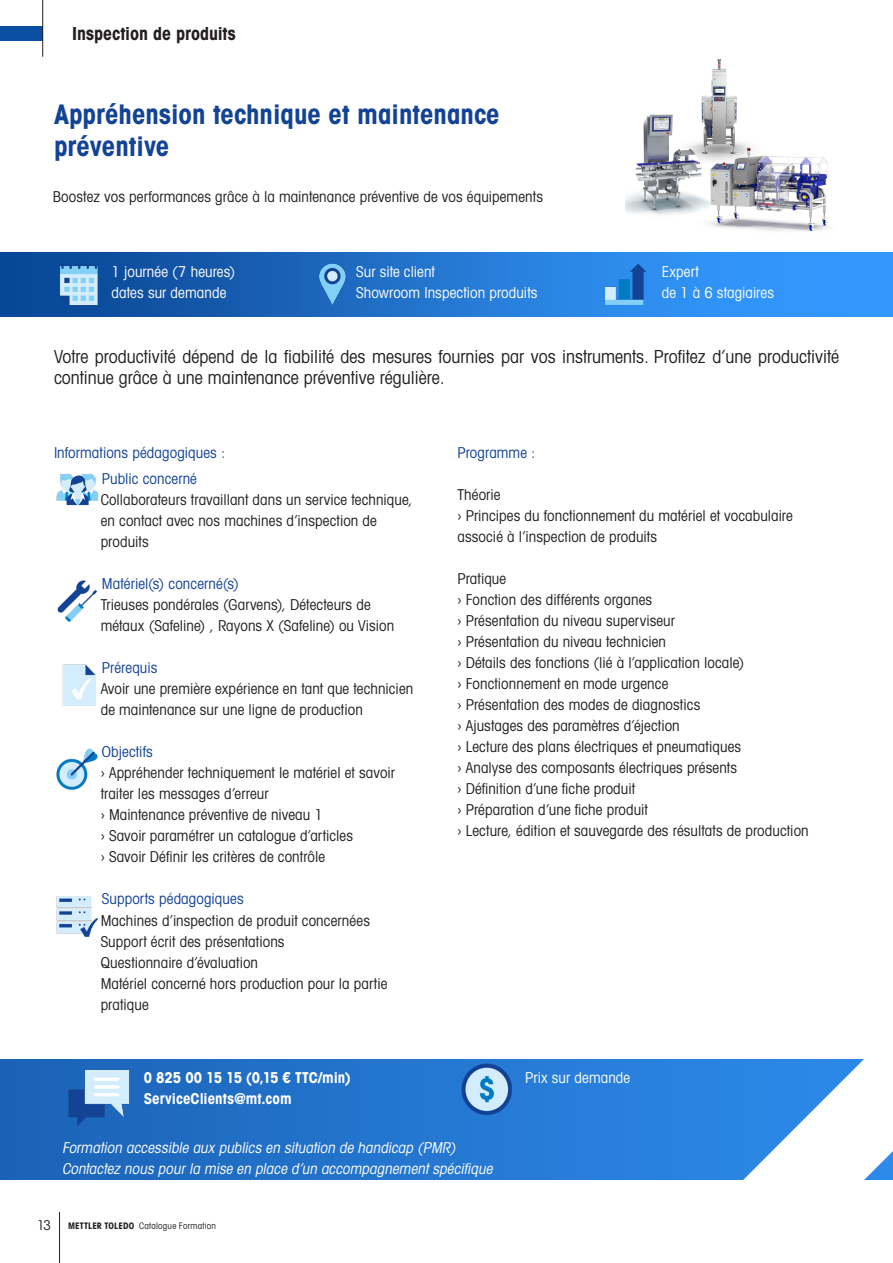
<style>
.page{position:relative;width:893px;height:1263px;background:#fff}
.page>*{position:absolute;margin:0;border:0;box-sizing:border-box;transform-origin:0 0}
.Formation_Titre{font:27px/32.4px "Avant Gardefor MT Bd";color:#134395}
.t1{font:18px/21.6px "Avant Gardefor MT Bk";color:#231f20}
.Top_Strip_Left_12_16{font:18px "Avant Gardefor MT Bd";letter-spacing:-.005em;color:#231f20}
.t2{font:15px/21px "Avant Gardefor MT Bk";letter-spacing:.005em;color:#231f20}
.t3{font:italic 15px "Avant Gardefor MT Bk";color:#fff}
.t4{font:15px "Avant Gardefor MT Bk";letter-spacing:.005em;color:#134395}
.t5{font:15px "Avant Gardefor MT Bk";letter-spacing:.005em;color:#fff}
.t6{font:15px "Avant Gardefor MT Bd";color:#fff}
.Left_Page_Number_9_11{font:13.5px "Avant Gardefor MT Bk";color:#231f20}
.Left_Page_Document_Title_6_8{font:9px "Avant Gardefor MT Bk";letter-spacing:.025em;color:#231f20}
.s1{font-family:"Avant Gardefor MT Bd"}
</style>
<div class="page">
<svg style="left:0;top:1060px;width:660px;height:120px;background:#2272ca"></svg>
<div style="left:0;top:253px;width:893px;height:64px;background:linear-gradient(to right,#0a4591,#3aa4ff)"></div>
<img style="left:54px;top:261px;width:48px;height:48px">
<img style="left:601px;top:261px;width:48px;height:48px">
<img style="left:316px;top:261px;width:40px;height:48px">
<img style="left:56px;top:473px;width:43px;height:33px">
<img style="left:57px;top:580px;width:40px;height:42px">
<img style="left:62px;top:664px;width:34px;height:42px">
<img style="left:56px;top:748px;width:42px;height:42px">
<img style="left:56px;top:896px;width:42px;height:41px">
<img style="left:63px;top:1059px;width:72px;height:72px">
<img style="left:457px;top:1060px;width:60px;height:59px">
<img style="left:626px;top:59px;width:202px;height:173px">
<hr style="left:59px;top:1212px;width:1px;height:51px;background:#231f20">
<div style="left:0;top:26px;width:43px;height:15px;background:#0a4fa2"></div>
<hr style="left:42px;top:0;width:1px;height:57px;background:#231f20">
<svg style="left:660px;top:1059px;width:233px;height:121px;fill:#2b86e5"></svg>
<p class="Top_Strip_Left_12_16" style="left:72px;top:22px;width:165px">Inspection de produits</p>
<p class="Formation_Titre" style="left:54px;top:97px;width:447px">Appréhension technique et maintenance préventive</p>
<p class="t2" style="left:53px;top:186px;width:492px">Boostez vos performances grâce à la maintenance préventive de vos équipements</p>
<p class="t5" style="left:112px;top:263px;width:125px">1 journée (7 heures)</p>
<p class="t5" style="left:112px;top:284px;width:116px">dates sur demande</p>
<p class="t5" style="left:356px;top:263px;width:80px">Sur site client</p>
<p class="t5" style="left:356px;top:284px;width:183px">Showroom Inspection produits</p>
<p class="t5" style="left:662px;top:263px;width:38px">Expert</p>
<p class="t5" style="left:662px;top:284px;width:114px">de 1 à 6 stagiaires</p>
<p class="t1" style="left:54px;top:345px;width:786px">Votre productivité dépend de la fiabilité des mesures fournies par vos instruments. Profitez d’une productivité continue grâce à une maintenance préventive régulière.</p>
<p class="t4" style="left:54px;top:443px;width:173px">Informations pédagogiques :</p>
<p class="t4" style="left:102px;top:470px;width:97px">Public concerné</p>
<p class="t2" style="left:101px;top:489px;width:313px">Collaborateurs travaillant dans un service technique, en contact avec nos machines d’inspection de produits</p>
<p class="t4" style="left:102px;top:575px;width:139px">Matériel(s) concerné(s)</p>
<p class="t2" style="left:101px;top:594px;width:295px">Trieuses pondérales (Garvens), Détecteurs de métaux (Safeline) , Rayons X (Safeline) ou Vision</p>
<p class="t4" style="left:102px;top:659px;width:57px">Prérequis</p>
<p class="t2" style="left:101px;top:678px;width:314px">Avoir une première expérience en tant que technicien de maintenance sur une ligne de production</p>
<p class="t4" style="left:102px;top:743px;width:52px">Objectifs</p>
<p class="t2" style="left:101px;top:762px;width:296px">› Appréhender techniquement le matériel et savoir traiter les messages d’erreur</p>
<p class="t2" style="left:101px;top:804px;width:224px">› Maintenance préventive de niveau 1</p>
<p class="t2" style="left:101px;top:825px;width:254px">› Savoir paramétrer un catalogue d’articles</p>
<p class="t2" style="left:101px;top:846px;width:226px">› Savoir Définir les critères de contrôle</p>
<p class="t4" style="left:102px;top:890px;width:143px">Supports pédagogiques</p>
<p class="t2" style="left:101px;top:909px;width:271px">Machines d’inspection de produit concernées</p>
<p class="t2" style="left:101px;top:930px;width:185px">Support écrit des présentations</p>
<p class="t2" style="left:101px;top:951px;width:159px">Questionnaire d’évaluation</p>
<p class="t2" style="left:101px;top:972px;width:288px">Matériel concerné hors production pour la partie pratique</p>
<p class="t6" style="left:144px;top:1068px;width:208px">0 825 00 15 15 (0,15 € TTC/min)</p>
<p class="t6" style="left:144px;top:1089px;width:149px">ServiceClients@mt.com</p>
<p class="t4" style="left:457px;top:443px;width:79px">Programme :</p>
<p class="t2" style="left:457px;top:484px;width:45px">Théorie</p>
<p class="t2" style="left:457px;top:505px;width:337px">› Principes du fonctionnement du matériel et vocabulaire associé à l’inspection de produits</p>
<p class="t2" style="left:457px;top:568px;width:50px">Pratique</p>
<p class="t2" style="left:457px;top:589px;width:196px">› Fonction des différents organes</p>
<p class="t2" style="left:457px;top:610px;width:219px">› Présentation du niveau superviseur</p>
<p class="t2" style="left:457px;top:631px;width:210px">› Présentation du niveau technicien</p>
<p class="t2" style="left:457px;top:652px;width:288px">› Détails des fonctions (lié à l’application locale)</p>
<p class="t2" style="left:457px;top:673px;width:212px">› Fonctionnement en mode urgence</p>
<p class="t2" style="left:457px;top:694px;width:244px">› Présentation des modes de diagnostics</p>
<p class="t2" style="left:457px;top:715px;width:224px">› Ajustages des paramètres d’éjection</p>
<p class="t2" style="left:457px;top:736px;width:285px">› Lecture des plans électriques et pneumatiques</p>
<p class="t2" style="left:457px;top:757px;width:281px">› Analyse des composants électriques présents</p>
<p class="t2" style="left:457px;top:778px;width:179px">› Définition d’une fiche produit</p>
<p class="t2" style="left:457px;top:799px;width:192px">› Préparation d’une fiche produit</p>
<p class="t2" style="left:457px;top:820px;width:353px">› Lecture, édition et sauvegarde des résultats de production</p>
<p class="t5" style="left:525px;top:1068px;width:107px">Prix sur demande</p>
<p class="t3" style="left:62px;top:1138px;width:398px">Formation accessible aux publics en situation de handicap (PMR)</p>
<p class="t3" style="left:62px;top:1159px;width:435px">Contactez nous pour la mise en place d’un accompagnement spécifique</p>
<p class="Left_Page_Number_9_11" style="left:37px;top:1217px;width:15px">13</p>
<p class="Left_Page_Document_Title_6_8" style="left:68px;top:1220px;width:150px"><span class="s1">METTLER TOLEDO</span> Catalogue Formation</p>
</div>
